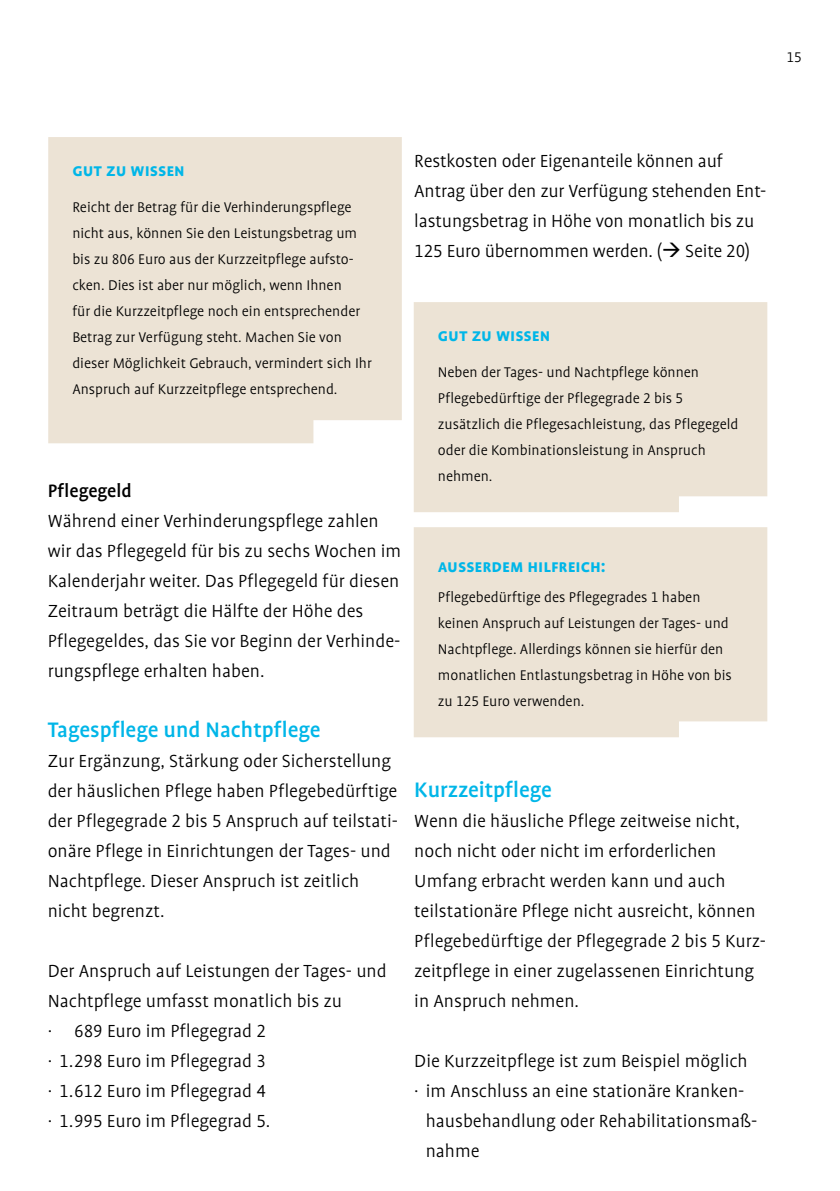
<style>
.page{position:relative;width:840px;height:1191px;background:#fff}
.page>*{position:absolute;margin:0;border:0;box-sizing:border-box;transform-origin:0 0}
.t1{font:500 24px "Profile";color:#00b6e8}
.t2{font:500 20.4px "Profile";color:#000}
.t3{font:300 20px/30px "Profile";color:#000}
.t4{font:700 19px "Profile SC";color:#00b6e8}
.t5{font:300 16px/26px "Profile";color:#000}
.t6{font:300 16px "Profile NO";color:#000}
.s1{font-family:"Profile NO"}
.s2{font-family:"Profile SC"}
</style>
<div class="page">
<div style="left:48px;top:137px;width:353px;height:306px;background:#ece3d5"></div>
<div style="left:413px;top:527px;width:353px;height:210px;background:#ece3d5"></div>
<div style="left:413px;top:302px;width:353px;height:210px;background:#ece3d5"></div>
<p class="t6" style="left:786px;top:50px;width:17px">15</p>
<p class="t4" style="left:72px;top:160px;width:114px">gut zu wissen</p>
<p class="t5" style="left:72px;top:194px;width:301px">Reicht der Betrag für die Verhinderungspflege nicht aus, können Sie den Leistungsbetrag um bis zu <span class="s1">806</span> Euro aus der Kurzzeitpflege aufsto&shy;cken. Dies ist aber nur möglich, wenn Ihnen<br>für die Kurzzeitpflege noch ein entsprechender Betrag zur Verfügung steht. Machen Sie von dieser Möglichkeit Gebrauch, vermindert sich Ihr Anspruch auf Kurzzeitpflege entsprechend.</p>
<p class="t2" style="left:48px;top:480px;width:85px">Pflegegeld</p>
<p class="t3" style="left:48px;top:506px;width:355px">Während einer Verhinderungspflege zahlen wir das Pflegegeld für bis zu sechs Wochen im Kalenderjahr weiter. Das Pflegegeld für diesen Zeitraum beträgt die Hälfte der Höhe des Pflegegeldes, das Sie vor Beginn der Verhinde&shy;rungspflege erhalten haben.</p>
<p class="t1" style="left:48px;top:717px;width:274px">Tagespflege und Nachtpflege</p>
<p class="t3" style="left:48px;top:746px;width:352px">Zur Ergänzung, Stärkung oder Sicherstellung der häuslichen Pflege haben Pflegebedürftige der Pflegegrade <span class="s1">2</span> bis <span class="s1">5</span> Anspruch auf teilstati&shy;onäre Pflege in Einrichtungen der Tages- und Nachtpflege. Dieser Anspruch ist zeitlich nicht begrenzt.</p>
<p class="t3" style="left:48px;top:956px;width:340px">Der Anspruch auf Leistungen der Tages- und<br>Nachtpflege umfasst monatlich bis zu<br><span class="s2">·</span> <span class="s1">689</span> Euro im Pflegegrad <span class="s1">2<br></span><span class="s2">·</span> <span class="s1">1.298</span> Euro im Pflegegrad <span class="s1">3<br></span><span class="s2">·</span> <span class="s1">1.612</span> Euro im Pflegegrad <span class="s1">4<br></span><span class="s2">·</span> <span class="s1">1.995</span> Euro im Pflegegrad <span class="s1">5</span>.</p>
<p class="t3" style="left:414px;top:146px;width:353px">Restkosten oder Eigenanteile können auf Antrag über den zur Verfügung stehenden Ent&shy;lastungsbetrag in Höhe von monatlich bis zu <span class="s1">125</span> Euro übernommen werden. (→ Seite <span class="s1">20</span>)</p>
<p class="t4" style="left:437px;top:325px;width:114px">gut zu wissen</p>
<p class="t5" style="left:437px;top:359px;width:302px">Neben der Tages- und Nachtpflege können Pflegebedürftige der Pflegegrade <span class="s1">2</span> bis <span class="s1">5 </span>zusätzlich die Pflegesachleistung, das Pflegegeld oder die Kombinationsleistung in Anspruch nehmen.</p>
<p class="t4" style="left:437px;top:556px;width:169px">außerdem hilfreich:</p>
<p class="t5" style="left:437px;top:584px;width:295px">Pflegebedürftige des Pflegegrades <span class="s1">1</span> haben keinen Anspruch auf Leistungen der Tages- und Nachtpflege. Allerdings können sie hierfür den monatlichen Entlastungsbetrag in Höhe von bis zu <span class="s1">125</span> Euro verwenden.</p>
<p class="t1" style="left:414px;top:777px;width:139px">Kurzzeitpflege</p>
<p class="t3" style="left:414px;top:806px;width:353px">Wenn die häusliche Pflege zeitweise nicht, noch nicht oder nicht im erforderlichen Umfang erbracht werden kann und auch teilstationäre Pflege nicht ausreicht, können Pflegebedürftige der Pflegegrade <span class="s1">2</span> bis <span class="s1">5</span> Kurz&shy;zeitpflege in einer zugelassenen Einrichtung in Anspruch nehmen.</p>
<p class="t3" style="left:414px;top:1046px;width:335px">Die Kurzzeitpflege ist zum Beispiel möglich</p>
<p class="t3" style="left:414px;top:1076px;width:331px"><span class="s2">·</span> im Anschluss an eine stationäre Kranken-</p>
<p class="t3" style="left:425px;top:1106px;width:333px">hausbehandlung oder Rehabilitationsmaß-</p>
<p class="t3" style="left:425px;top:1136px;width:55px">nahme</p>
</div>
